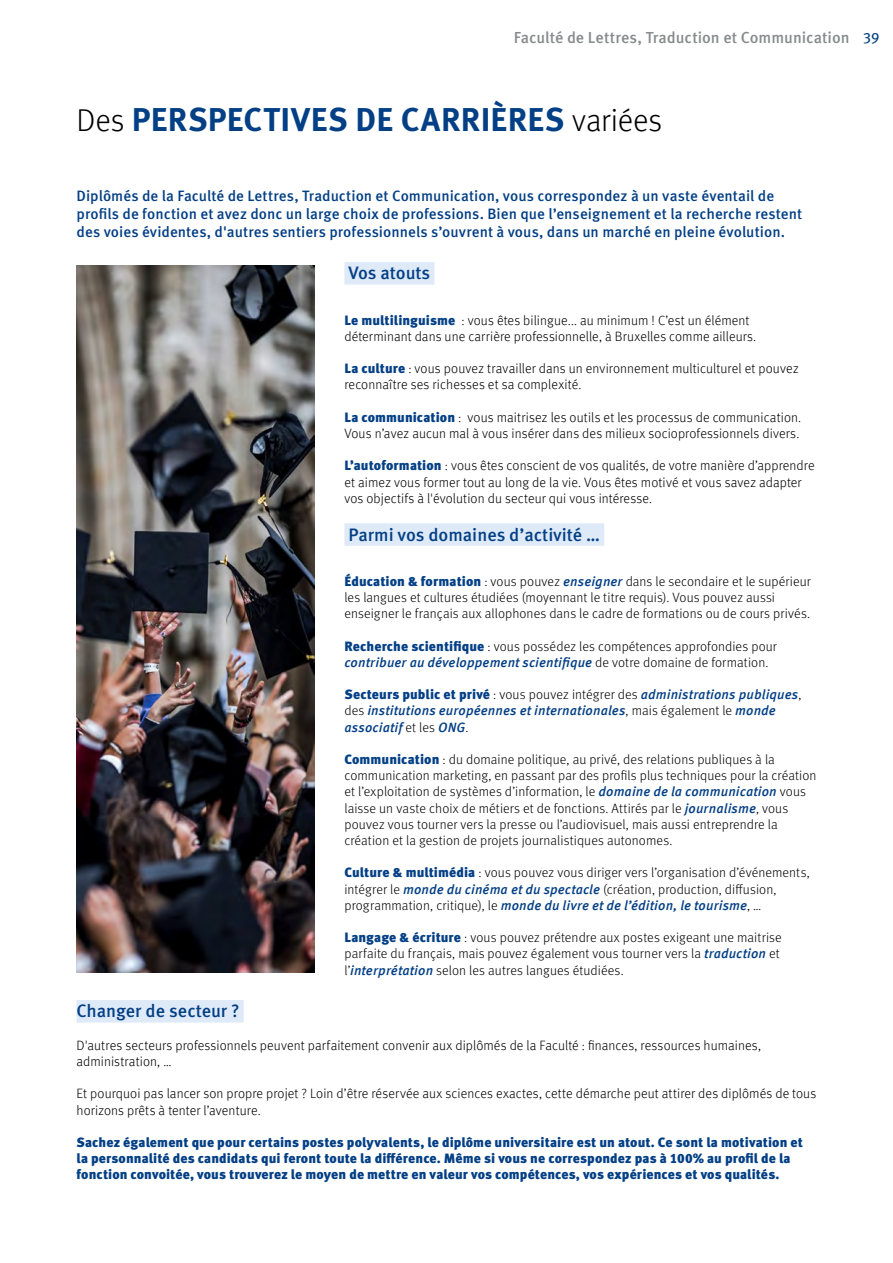
<style>
.page{position:relative;width:893px;height:1263px;background:#fff}
.page>*{position:absolute;margin:0;border:0;box-sizing:border-box;transform-origin:0 0}
.t1{font:700 33px "Meta OT";letter-spacing:.015em;color:#033f85}
.t2{font:500 18px "Meta Pro";color:#033f85}
.t3{font:500 15.9px "Meta Pro";color:#868b8b}
.t4{font:500 15px/18px "Meta Pro";letter-spacing:.005em;color:#033f85}
.t5{font:300 13.5px/16.2px "Meta OT";letter-spacing:.005em;color:#000}
.t6{font:300 13.5px/16.2px "Meta Pro";letter-spacing:.005em;color:#000}
.t7{font:900 13.5px/16.2px "Meta OT";letter-spacing:.005em;color:#033f85}
.t8{font:italic 500 13.5px/16.2px "Meta Pro";letter-spacing:.01em;color:#033f85}
.s1{font-family:"Meta OT";font-weight:400;font-size:15px;color:#033f85}
.s2{font-family:"Meta Pro";font-weight:300;font-size:31.5px;color:#000}
.s3{font-family:"Meta OT";font-weight:900;color:#033f85}
.s4{font-weight:900;color:#033f85}
.s5{font-family:"Meta Pro";font-weight:500;font-style:italic;color:#033f85}
.s6{font-family:"Meta OT";font-weight:300;font-style:normal;color:#000}
.s7{font-family:"Meta OT";font-weight:900;font-style:normal}
</style>
<div class="page">
<div style="left:344px;top:262px;width:90px;height:23px;background:#dfeaf8"></div>
<div style="left:344px;top:523px;width:260px;height:23px;background:#dfeaf8"></div>
<img style="left:77px;top:265px;width:238px;height:708px">
<div style="left:77px;top:1000px;width:167px;height:22px;background:#dfeaf8"></div>
<p class="t3" style="left:514px;top:25px;width:367px">Faculté de Lettres, Traduction et Communication <span class="s1">39</span></p>
<h1 class="t1" style="left:77px;top:99px;width:587px"><span class="s2">Des</span> PERSPECTIVES DE CARRIÈRES <span class="s2">variées</span></h1>
<p class="t4" style="left:77px;top:185px;width:727px">Diplômés de la Faculté de Lettres, Traduction et Communication, vous correspondez à un vaste éventail de profils de fonction et avez donc un large choix de professions. Bien que l’enseignement et la recherche restent des voies évidentes, d'autres sentiers professionnels s’ouvrent à vous, dans un marché en pleine évolution.</p>
<h2 class="t2" style="left:349px;top:259px;width:83px">Vos atouts</h2>
<p class="t6" style="left:344px;top:311px;width:413px"><span class="s3">Le multilinguisme</span> : vous êtes bilingue... au minimum ! C’est un élément déterminant dans une carrière professionnelle, à Bruxelles comme ailleurs.</p>
<p class="t6" style="left:344px;top:360px;width:456px"><span class="s3">La culture</span> : vous pouvez travailler dans un environnement multiculturel et pouvez reconnaître ses richesses et sa complexité.</p>
<p class="t6" style="left:344px;top:408px;width:458px"><span class="s3">La communication</span> : vous maitrisez les outils et les processus de communication.<br>Vous n’avez aucun mal à vous insérer dans des milieux socioprofessionnels divers.</p>
<p class="t6" style="left:344px;top:457px;width:472px"><span class="s3">L’autoformation</span> : vous êtes conscient de vos qualités, de votre manière d’apprendre et aimez vous former tout au long de la vie. Vous êtes motivé et vous savez adapter vos objectifs à l'évolution du secteur qui vous intéresse.</p>
<h2 class="t2" style="left:348px;top:520px;width:253px">Parmi vos domaines d’activité …</h2>
<p class="t5" style="left:344px;top:573px;width:468px"><span class="s4">Éducation &amp; formation</span> : vous pouvez <span class="s5">enseigner</span> dans le secondaire et le supérieur les langues et cultures étudiées (moyennant le titre requis). Vous pouvez aussi enseigner le français aux allophones dans le cadre de formations ou de cours privés.</p>
<p class="t5" style="left:344px;top:638px;width:434px"><span class="s4">Recherche scientifique</span> : vous possédez les compétences approfondies pour</p>
<p class="t8" style="left:344px;top:653px;width:425px">contribuer au développement scientifique <span class="s6">de votre domaine de formation.</span></p>
<p class="t8" style="left:344px;top:685px;width:458px"><span class="s7">Secteurs public et privé</span> <span class="s6">: vous pouvez intégrer des</span> administrations publiques<span class="s6">, des</span> institutions européennes et internationales<span class="s6">, mais également le</span> monde associatif <span class="s6">et les</span> ONG<span class="s6">.</span></p>
<p class="t5" style="left:344px;top:751px;width:474px"><span class="s4">Communication</span> : du domaine politique, au privé, des relations publiques à la communication marketing, en passant par des profils plus techniques pour la création et l’exploitation de systèmes d’information, le <span class="s5">domaine de la communication</span> vous laisse un vaste choix de métiers et de fonctions. Attirés par le <span class="s5">journalisme</span>, vous pouvez vous tourner vers la presse ou l’audiovisuel, mais aussi entreprendre la création et la gestion de projets journalistiques autonomes.</p>
<p class="t5" style="left:344px;top:865px;width:467px"><span class="s4">Culture &amp; multimédia</span> : vous pouvez vous diriger vers l’organisation d’événements, intégrer le <span class="s5">monde du cinéma et du spectacle</span> (création, production, diffusion,</p>
<p class="t8" style="left:344px;top:896px;width:418px"><span class="s6">programmation, critique), le</span> monde du livre et de l’édition, le tourisme<span class="s6">, …</span></p>
<p class="t5" style="left:344px;top:930px;width:439px"><span class="s4">Langage &amp; écriture</span> : vous pouvez prétendre aux postes exigeant une maitrise parfaite du français, mais pouvez également vous tourner vers la <span class="s5">traduction</span> et l’<span class="s5">interprétation</span> selon les autres langues étudiées.</p>
<h2 class="t2" style="left:77px;top:997px;width:165px">Changer de secteur ?</h2>
<p class="t6" style="left:77px;top:1036px;width:686px">D'autres secteurs professionnels peuvent parfaitement convenir aux diplômés de la Faculté : finances, ressources humaines, administration, …</p>
<p class="t6" style="left:77px;top:1085px;width:741px">Et pourquoi pas lancer son propre projet ? Loin d’être réservée aux sciences exactes, cette démarche peut attirer des diplômés de tous horizons prêts à tenter l’aventure.</p>
<p class="t7" style="left:77px;top:1135px;width:728px">Sachez également que pour certains postes polyvalents, le diplôme universitaire est un atout. Ce sont la motivation et la personnalité des candidats qui feront toute la différence. Même si vous ne correspondez pas à 100% au profil de la fonction convoitée, vous trouverez le moyen de mettre en valeur vos compétences, vos expériences et vos qualités.</p>
</div>
